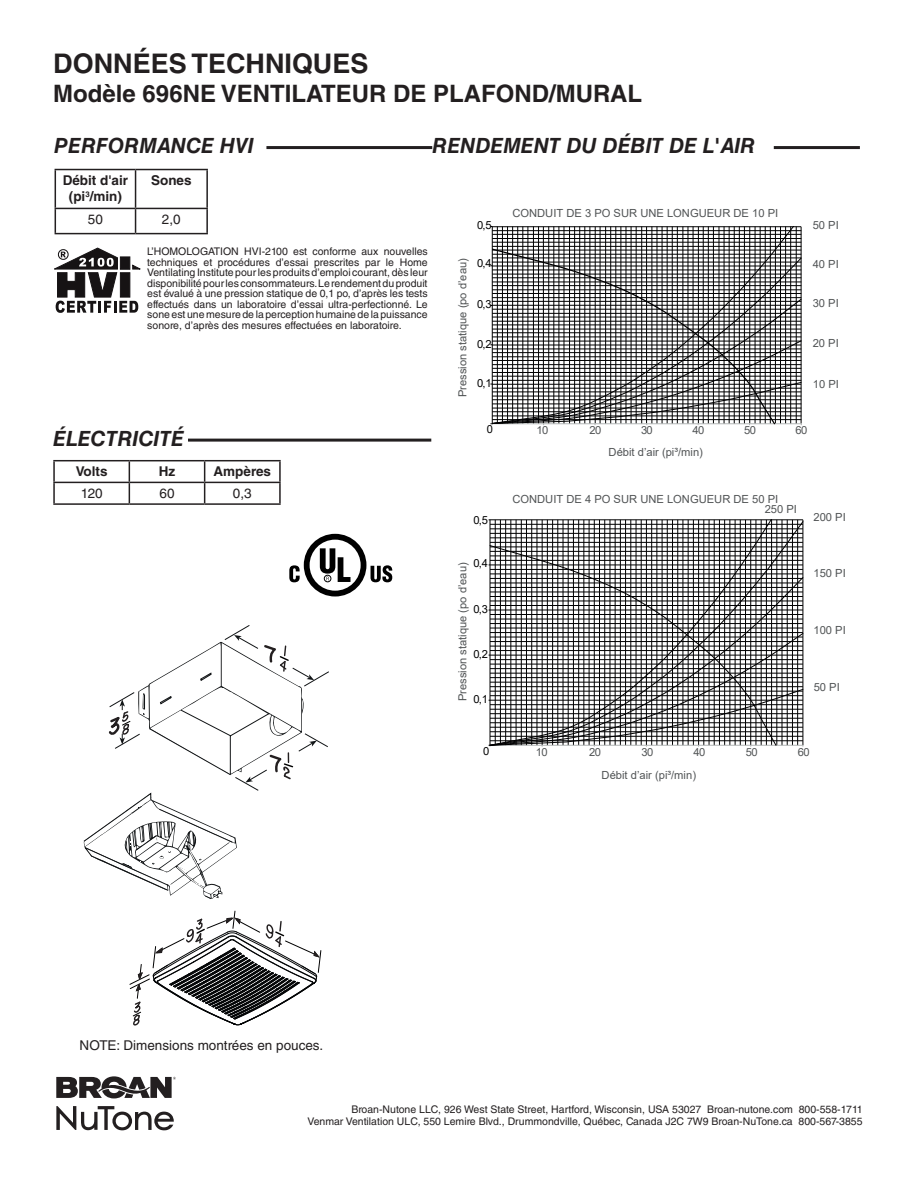
<style>
.page{position:relative;width:918px;height:1188px;background:#fff}
.page>*{position:absolute;margin:0;border:0;box-sizing:border-box;transform-origin:0 0}
.t1{font:700 27px "Helvetica LT Std";color:#231f20}
.t2{font:700 24px "Helvetica LT Std";color:#231f20}
.t3{font:italic 700 21px "Helvetica LT Std";color:#231f20}
.t4{font:13.5px "Helvetica LT Std";color:#231f20}
.t5{font:700 13.5px/16.2px "Helvetica LT Std";color:#231f20;text-align:center}
.t6{font:11.1px "Arial";color:#515455}
.t7{font:11.1px "Arial";color:#000001}
.Body_Text{font:10.5px/10.5px "Helvetica LT Std";color:#231f20;text-align:justify}
</style>
<div class="page">
<svg style="left:56px;top:1076px;width:120px;height:22px"></svg>
<svg style="left:56px;top:1106px;width:118px;height:24px"></svg>
<hr style="left:774px;top:146px;width:86px;height:3px;background:#231f20">
<hr style="left:266px;top:146px;width:166px;height:3px;background:#231f20">
<svg style="left:54px;top:248px;width:86px;height:65px"></svg>
<hr style="left:188px;top:439px;width:243px;height:3px;background:#231f20">
<svg style="left:289px;top:534px;width:103px;height:63px"></svg>
<hr style="left:53px;top:460px;width:76px;height:1px;background:#231f20">
<hr style="left:53px;top:461px;width:2px;height:21px;background:#231f20">
<hr style="left:129px;top:460px;width:76px;height:1px;background:#231f20">
<hr style="left:205px;top:460px;width:76px;height:1px;background:#231f20">
<hr style="left:279px;top:461px;width:2px;height:21px;background:#231f20">
<hr style="left:53px;top:482px;width:76px;height:1px;background:#231f20">
<hr style="left:53px;top:483px;width:2px;height:20px;background:#231f20">
<hr style="left:129px;top:482px;width:76px;height:1px;background:#231f20">
<svg style="left:129px;top:461px;width:1px;height:42px"></svg>
<hr style="left:205px;top:482px;width:76px;height:1px;background:#231f20">
<svg style="left:204px;top:461px;width:1px;height:42px"></svg>
<hr style="left:279px;top:483px;width:2px;height:20px;background:#231f20">
<hr style="left:53px;top:503px;width:76px;height:2px;background:#231f20">
<hr style="left:129px;top:503px;width:76px;height:2px;background:#231f20">
<hr style="left:205px;top:503px;width:76px;height:2px;background:#231f20">
<svg style="left:492px;top:226px;width:310px;height:198px"></svg>
<hr style="left:490px;top:519px;width:313px;height:1px;background:#000001">
<hr style="left:803px;top:520px;width:1px;height:225px;background:#000001">
<svg style="left:490px;top:520px;width:313px;height:226px"></svg>
<svg style="left:129px;top:911px;width:192px;height:115px"></svg>
<svg style="left:83px;top:625px;width:246px;height:274px"></svg>
<hr style="left:55px;top:169px;width:81px;height:1px;background:#231f20">
<hr style="left:55px;top:170px;width:1px;height:38px;background:#231f20">
<hr style="left:136px;top:169px;width:72px;height:1px;background:#231f20">
<hr style="left:135px;top:170px;width:1px;height:38px;background:#231f20">
<hr style="left:206px;top:170px;width:2px;height:38px;background:#231f20">
<hr style="left:55px;top:208px;width:81px;height:1px;background:#231f20">
<svg style="left:55px;top:209px;width:1px;height:24px"></svg>
<hr style="left:136px;top:208px;width:72px;height:1px;background:#231f20">
<svg style="left:135px;top:209px;width:1px;height:24px"></svg>
<hr style="left:206px;top:209px;width:2px;height:24px;background:#231f20">
<hr style="left:55px;top:233px;width:81px;height:1px;background:#231f20">
<hr style="left:136px;top:233px;width:72px;height:1px;background:#231f20">
<p class="t1" style="left:53px;top:47px;width:317px">DONNÉES TECHNIQUES</p>
<p class="t2" style="left:53px;top:79px;width:590px">Modèle 696NE VENTILATEUR DE PLAFOND/MURAL</p>
<p class="t3" style="left:432px;top:133px;width:325px">RENDEMENT DU DÉBIT DE L'AIR</p>
<p class="t3" style="left:54px;top:133px;width:201px">PERFORMANCE HVI</p>
<p class="t5" style="left:63px;top:172px;width:67px">Débit d'air (pi<sup>3</sup>/min)</p>
<p class="t5" style="left:151px;top:172px;width:42px">Sones</p>
<p class="t4" style="left:88px;top:212px;width:17px">50</p>
<p class="t4" style="left:162px;top:212px;width:20px">2,0</p>
<p class="Body_Text" style="left:147px;top:246px;width:282px">L’HOMOLOGATION HVI-2100 est conforme aux nouvelles techniques et procédures d’essai prescrites par le Home Ventilating Institute pour les produits d’emploi courant, dès leur disponibilité pour les consommateurs. Le rendement du produit est évalué à une pression statique de 0,1 po, d’après les tests effectués dans un laboratoire d’essai ultra-perfectionné. Le sone est une mesure de la perception humaine de la puissance sonore, d’après des mesures effectuées en laboratoire.</p>
<p class="t7" style="left:477px;top:218px;width:16px">0,5</p>
<p class="t6" style="left:455px;top:397px;width:140px;rotate:-90deg">Pression statique (po d’eau)</p>
<p class="t7" style="left:477px;top:256px;width:16px">0,4</p>
<p class="t7" style="left:477px;top:297px;width:16px">0,3</p>
<p class="t7" style="left:477px;top:336px;width:16px">0,2</p>
<p class="t7" style="left:477px;top:375px;width:16px">0,1</p>
<p class="t6" style="left:512px;top:205px;width:267px">CONDUIT DE 3 PO SUR UNE LONGUEUR DE 10 PI</p>
<p class="t6" style="left:813px;top:217px;width:28px">50 PI</p>
<p class="t6" style="left:813px;top:256px;width:28px">40 PI</p>
<p class="t6" style="left:813px;top:295px;width:28px">30 PI</p>
<p class="t6" style="left:813px;top:336px;width:28px">20 PI</p>
<p class="t6" style="left:813px;top:376px;width:28px">10 PI</p>
<p class="t3" style="left:53px;top:425px;width:132px">ÉLECTRICITÉ</p>
<p class="t5" style="left:76px;top:463px;width:33px">Volts</p>
<p class="t5" style="left:159px;top:463px;width:18px">Hz</p>
<p class="t5" style="left:214px;top:463px;width:59px">Ampères</p>
<p class="t4" style="left:81px;top:486px;width:23px">120</p>
<p class="t4" style="left:159px;top:486px;width:17px">60</p>
<p class="t4" style="left:233px;top:486px;width:20px">0,3</p>
<p class="t4" style="left:80px;top:1037px;width:245px">NOTE: Dimensions montrées en pouces.</p>
<p class="t7" style="left:487px;top:422px;width:8px">0</p>
<p class="t7" style="left:473px;top:512px;width:16px">0,5</p>
<p class="t7" style="left:473px;top:556px;width:16px">0,4</p>
<p class="t6" style="left:455px;top:701px;width:140px;rotate:-90deg">Pression statique (po d’eau)</p>
<p class="t7" style="left:473px;top:601px;width:16px">0,3</p>
<p class="t7" style="left:473px;top:646px;width:16px">0,2</p>
<p class="t7" style="left:473px;top:691px;width:16px">0,1</p>
<p class="t7" style="left:483px;top:743px;width:8px">0</p>
<p class="t6" style="left:537px;top:422px;width:13px">10</p>
<p class="t6" style="left:590px;top:422px;width:13px">20</p>
<p class="t6" style="left:641px;top:422px;width:13px">30</p>
<p class="t6" style="left:693px;top:422px;width:13px">40</p>
<p class="t6" style="left:744px;top:422px;width:13px">50</p>
<p class="t6" style="left:796px;top:422px;width:13px">60</p>
<p class="t6" style="left:609px;top:445px;width:96px">Débit d’air (pi³/min)</p>
<p class="t6" style="left:512px;top:492px;width:267px">CONDUIT DE 4 PO SUR UNE LONGUEUR DE 50 PI</p>
<p class="t6" style="left:765px;top:502px;width:34px">250 PI</p>
<p class="t6" style="left:814px;top:509px;width:34px">200 PI</p>
<p class="t6" style="left:814px;top:566px;width:34px">150 PI</p>
<p class="t6" style="left:814px;top:622px;width:34px">100 PI</p>
<p class="t6" style="left:814px;top:679px;width:28px">50 PI</p>
<p class="t6" style="left:536px;top:745px;width:13px">10</p>
<p class="t6" style="left:589px;top:745px;width:13px">20</p>
<p class="t6" style="left:641px;top:745px;width:13px">30</p>
<p class="t6" style="left:694px;top:745px;width:13px">40</p>
<p class="t6" style="left:746px;top:745px;width:13px">50</p>
<p class="t6" style="left:798px;top:745px;width:13px">60</p>
<p class="t6" style="left:602px;top:767px;width:96px">Débit d’air (pi³/min)</p>
<p class="Body_Text" style="left:351px;top:1104px;width:513px">Broan-Nutone LLC, 926 West State Street, Hartford, Wisconsin, USA 53027 Broan-nutone.com 800-558-1711</p>
<p class="Body_Text" style="left:308px;top:1116px;width:556px">Venmar Ventilation ULC, 550 Lemire Blvd., Drummondville, Québec, Canada J2C 7W9 Broan-NuTone.ca 800-567-3855</p>
</div>
